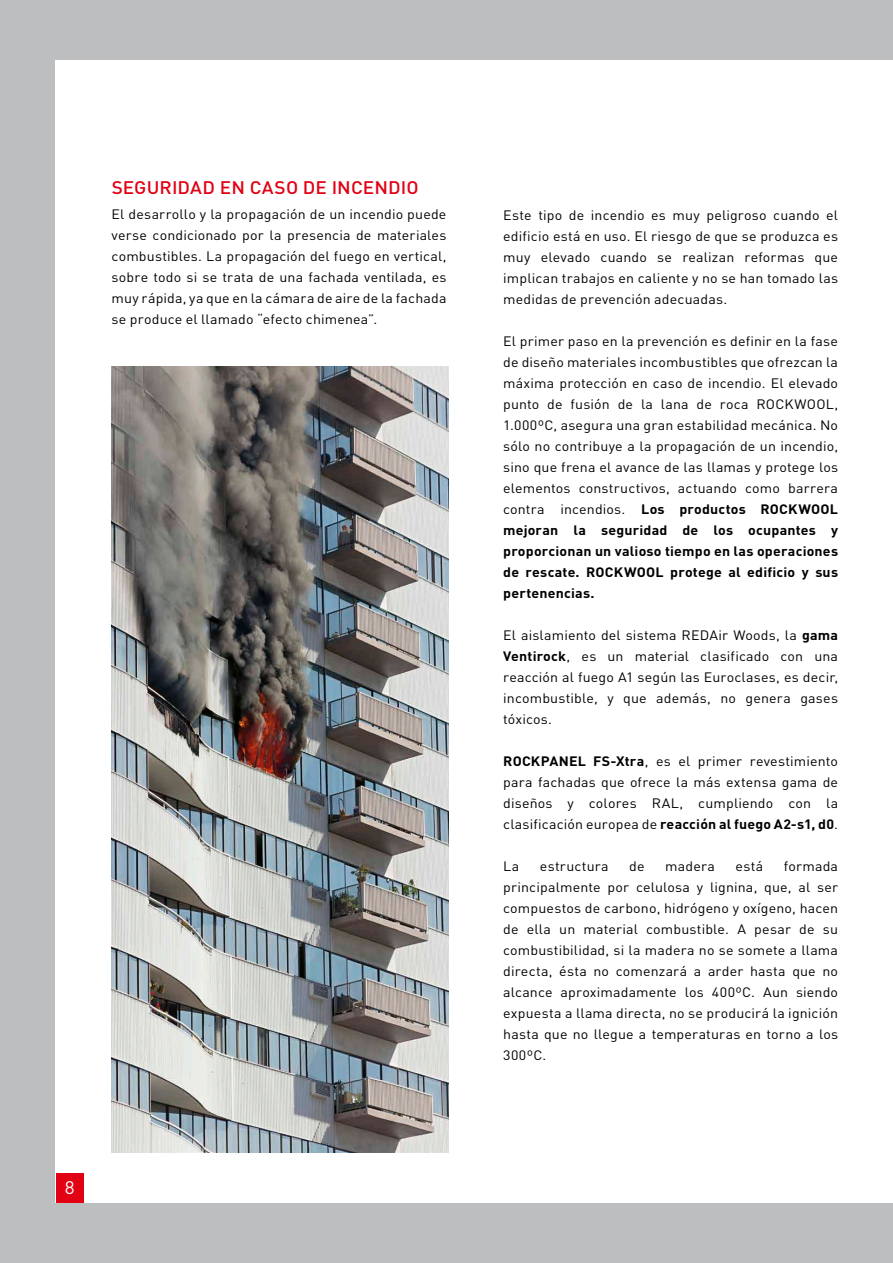
<style>
.page{position:relative;width:893px;height:1263px;background:#bdbebf}
.page>*{position:absolute;margin:0;border:0;box-sizing:border-box;transform-origin:0 0}
.t1{font:500 18px "DIN Pro";color:#e20014;scale:1.05 1}
.t2{font:18px "DIN Pro";color:#fff;scale:1.05 1}
.t3{font:13.5px/21px "DIN Pro";letter-spacing:.01em;color:#000;text-align:justify;scale:1.05 1}
.s1{font-weight:700}
</style>
<div class="page">
<div style="left:56px;top:60px;width:837px;height:1143px;background:#fff"></div>
<div style="left:56px;top:1173px;width:28px;height:30px;background:#e20014"></div>
<img style="left:112px;top:366px;width:336px;height:786px">
<h1 class="t1" style="left:112px;top:173px;width:69px">SEGURIDAD</h1>
<h1 class="t1" style="left:220px;top:173px;width:41px">EN CASO</h1>
<h1 class="t1" style="left:303px;top:173px;width:39px">DE INCENDIO</h1>
<p class="t3" style="left:112px;top:203px;width:320px">El desarrollo y la propagación de un incendio puede verse condicionado por la presencia de materiales combustibles. La propagación del fuego en vertical, sobre todo si se trata de una fachada ventilada, es muy rápida, ya que en la cámara de aire de la fachada se produce el llamado “efecto chimenea”.</p>
<p class="t3" style="left:503px;top:203px;width:320px">Este tipo de incendio es muy peligroso cuando el edificio está en uso. El riesgo de que se produzca es muy elevado cuando se realizan reformas que implican trabajos en caliente y no se han tomado las medidas de prevención adecuadas.</p>
<p class="t3" style="left:503px;top:329px;width:320px">El primer paso en la prevención es definir en la fase de diseño materiales incombustibles que ofrezcan la máxima protección en caso de incendio. El elevado punto de fusión de la lana de roca ROCKWOOL, 1.000ºC, asegura una gran estabilidad mecánica. No sólo no contribuye a la propagación de un incendio, sino que frena el avance de las llamas y protege los elementos constructivos, actuando como barrera contra incendios. <span class="s1">Los productos ROCKWOOL mejoran la seguridad de los ocupantes y proporcionan un valioso tiempo en las operaciones de rescate. ROCKWOOL protege al edificio y sus pertenencias.</span></p>
<p class="t3" style="left:503px;top:623px;width:320px">El aislamiento del sistema REDAir Woods, la <span class="s1">gama Ventirock</span>, es un material clasificado con una reacción al fuego A1 según las Euroclases, es decir, incombustible, y que además, no genera gases tóxicos.</p>
<p class="t3" style="left:503px;top:749px;width:320px"><span class="s1">ROCKPANEL FS-Xtra</span>, es el primer revestimiento para fachadas que ofrece la más extensa gama de diseños y colores RAL, cumpliendo con la clasificación europea de <span class="s1">reacción al fuego A2-s1, d0</span>.</p>
<p class="t3" style="left:503px;top:854px;width:17px">La</p>
<p class="t3" style="left:540px;top:854px;width:67px">estructura</p>
<p class="t3" style="left:629px;top:854px;width:16px">de</p>
<p class="t3" style="left:665px;top:854px;width:49px">madera</p>
<p class="t3" style="left:736px;top:854px;width:28px">está</p>
<p class="t3" style="left:503px;top:854px;width:320px;text-indent:281px">formada principalmente por celulosa y lignina, que, al ser compuestos de carbono, hidrógeno y oxígeno, hacen de ella un material combustible. A pesar de su combustibilidad, si la madera no se somete a llama directa, ésta no comenzará a arder hasta que no alcance aproximadamente los 400ºC. Aun siendo expuesta a llama directa, no se producirá la ignición hasta que no llegue a temperaturas en torno a los 300ºC.</p>
<h1 class="t2" style="left:65px;top:1173px;width:11px">8</h1>
</div>
